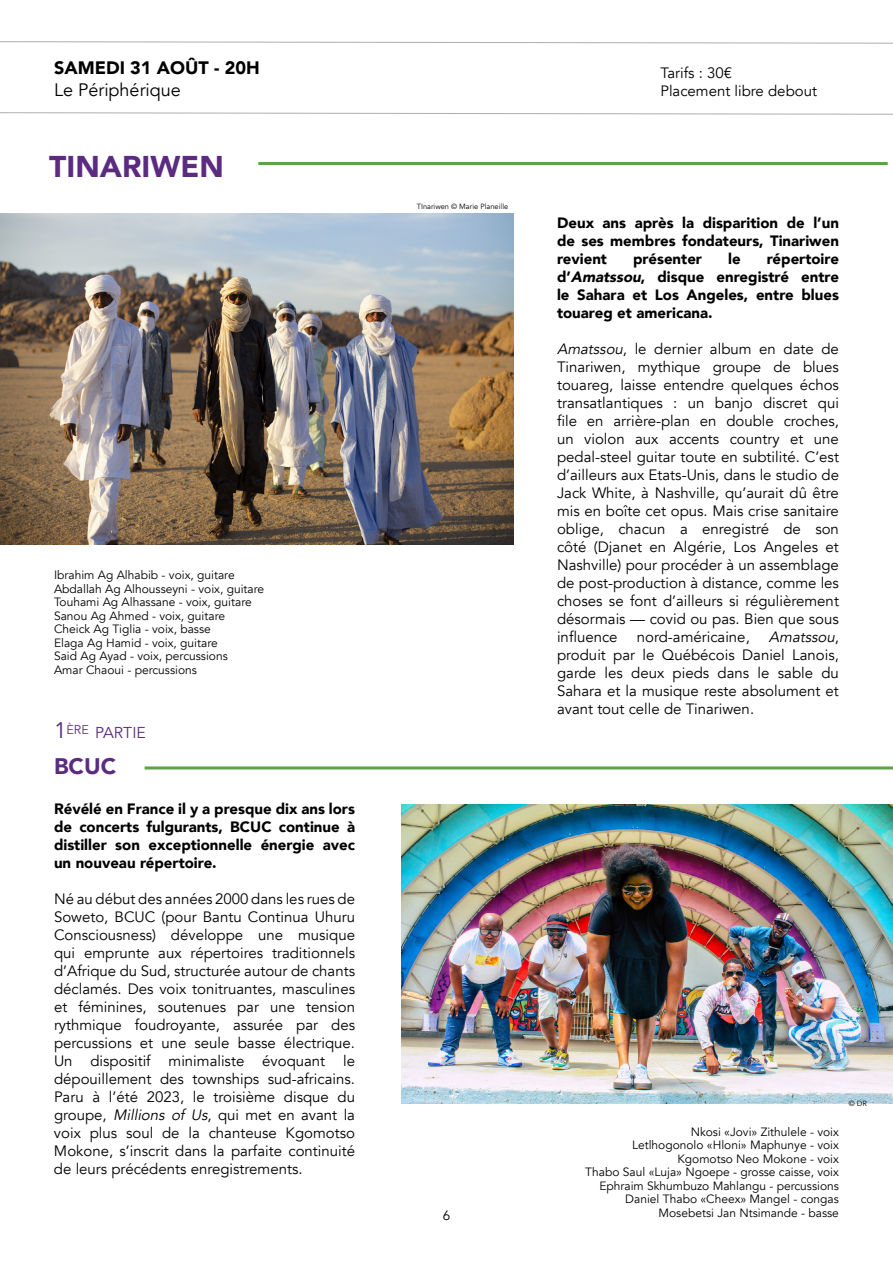
<style>
.page{position:relative;width:893px;height:1263px;background:#fff}
.page>*{position:absolute;margin:0;border:0;box-sizing:border-box;transform-origin:0 0}
.t1{font:900 30px "Avenir";color:#5b2b80}
.t2{font:900 22.5px "Avenir";color:#5b2b80}
.t3{font:900 18px "Avenir";color:#000}
.t4{font:18px "Avenir";color:#000}
.t5{font:15.75px "Avenir";color:#5b2b80}
.t6{font:15px/18px "Avenir";color:#000;text-align:justify}
.t7{font:900 15px/18px "Avenir";color:#000;text-align:justify}
.t8{font:13.5px "Avenir";color:#000}
.t9{font:12px/13.5px "Avenir";color:#000;text-align:right}
.t10{font:7.5px "Avenir";color:#000}
.s1{font-size:22.5px}
.s2{font-style:italic}
</style>
<div class="page">
<svg style="left:0;top:41px;width:893px;height:3px"></svg>
<svg style="left:0;top:112px;width:893px;height:3px"></svg>
<hr style="left:258px;top:162px;width:630px;height:3px;background:#5ea245">
<img style="left:0;top:214px;width:513px;height:330px">
<hr style="left:145px;top:766px;width:748px;height:3px;background:#5ea245">
<img style="left:401px;top:805px;width:492px;height:298px">
<p class="t3" style="left:54px;top:53px;width:207px">SAMEDI 31 AOÛT - 20H</p>
<p class="t4" style="left:54px;top:79px;width:128px">Le Périphérique</p>
<h1 class="t1" style="left:49px;top:141px;width:176px">TINARIWEN</h1>
<p class="t9" style="left:54px;top:569px;width:212px;text-align:left">Ibrahim Ag Alhabib - voix, guitare<br>Abdallah Ag Alhousseyni - voix, guitare<br>Touhami Ag Alhassane - voix, guitare<br>Sanou Ag Ahmed - voix, guitare<br>Cheick Ag Tiglia - voix, basse<br>Elaga Ag Hamid - voix, guitare<br>Said Ag Ayad - voix, percussions<br>Amar Chaoui - percussions</p>
<p class="t5" style="left:54px;top:723px;width:93px"><span class="s1">1</span><sup>ÈRE</sup> PARTIE</p>
<h2 class="t2" style="left:54px;top:747px;width:64px">BCUC</h2>
<p class="t7" style="left:54px;top:799px;width:303px">Révélé en France il y a presque dix ans lors de concerts fulgurants, BCUC continue à distiller son exceptionnelle énergie avec un nouveau répertoire.</p>
<p class="t6" style="left:54px;top:890px;width:303px">Né au début des années 2000 dans les rues de Soweto, BCUC (pour Bantu Continua Uhuru Consciousness) développe une musique qui emprunte aux répertoires traditionnels d’Afrique du Sud, structurée autour de chants déclamés. Des voix tonitruantes, masculines et féminines, soutenues par une tension rythmique foudroyante, assurée par des percussions et une seule basse électrique.<br>Un dispositif minimaliste évoquant le dépouillement des townships sud-africains.<br>Paru à l’été 2023, le troisième disque du groupe, <span class="s2">Millions of Us</span>, qui met en avant la voix plus soul de la chanteuse Kgomotso Mokone, s’inscrit dans la parfaite continuité de leurs précédents enregistrements.</p>
<p class="t10" style="left:417px;top:202px;width:93px">TInariwen © Marie Planeille</p>
<p class="t6" style="left:660px;top:64px;width:158px">Tarifs : 30€<br>Placement libre debout</p>
<p class="t7" style="left:557px;top:213px;width:283px">Deux ans après la disparition de l’un de ses membres fondateurs, Tinariwen revient</p>
<p class="t7" style="left:633px;top:249px;width:70px">présenter</p>
<p class="t7" style="left:728px;top:249px;width:14px">le</p>
<p class="t7" style="left:557px;top:249px;width:283px;text-indent:210px">répertoire d’<span class="s2">Amatssou</span>, disque enregistré entre le Sahara et Los Angeles, entre blues touareg et americana.</p>
<p class="t6" style="left:557px;top:340px;width:283px"><span class="s2">Amatssou</span>, le dernier album en date de Tinariwen, mythique groupe de blues touareg, laisse entendre quelques échos transatlantiques : un banjo discret qui file en arrière-plan en double croches, un violon aux accents country et une pedal-steel guitar toute en subtilité. C’est d’ailleurs aux Etats-Unis, dans le studio de Jack White, à Nashville, qu’aurait dû être mis en boîte cet opus. Mais crise sanitaire oblige, chacun a enregistré de son côté (Djanet en Algérie, Los Angeles et Nashville) pour procéder à un assemblage de post-production à distance, comme les choses se font d’ailleurs si régulièrement désormais — covid ou pas. Bien que sous influence</p>
<p class="t6" style="left:637px;top:628px;width:115px">nord-américaine,</p>
<p class="t6" style="left:557px;top:628px;width:283px;text-indent:212px"><span class="s2">Amatssou</span>, produit par le Québécois Daniel Lanois, garde les deux pieds dans le sable du Sahara et la musique reste absolument et avant tout celle de Tinariwen.</p>
<p class="t8" style="left:443px;top:1207px;width:9px">6</p>
<p class="t9" style="left:585px;top:1125px;width:255px">Nkosi «Jovi» Zithulele - voix<br>Letlhogonolo «Hloni» Maphunye - voix Kgomotso Neo Mokone - voix<br>Thabo Saul «Luja» Ngoepe - grosse caisse, voix Ephraim Skhumbuzo Mahlangu - percussions Daniel Thabo «Cheex» Mangel - congas Mosebetsi Jan Ntsimande - basse</p>
<p class="t10" style="left:849px;top:1098px;width:20px">© DR</p>
</div>
